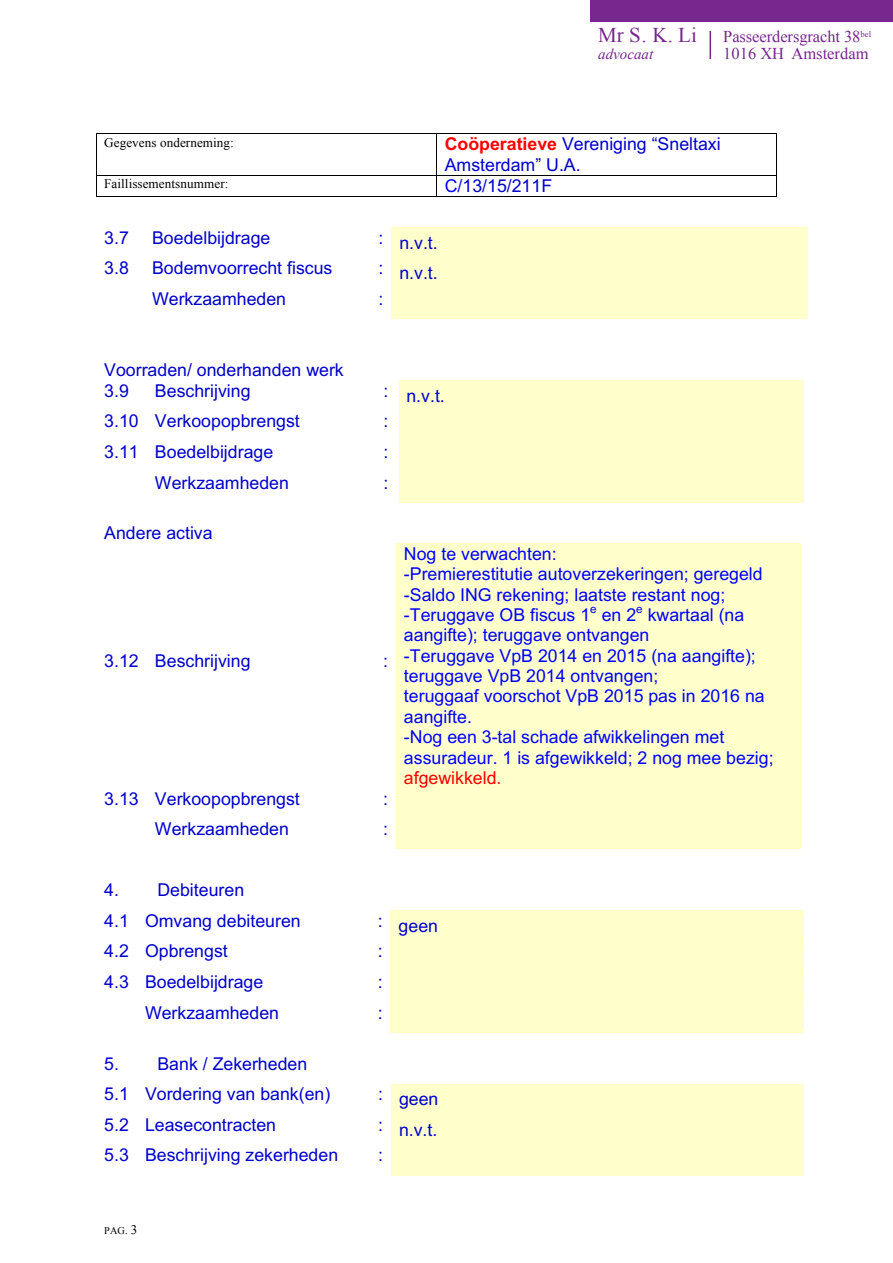
<style>
.page{position:relative;width:893px;height:1263px;background:#fff}
.page>*{position:absolute;margin:0;border:0;box-sizing:border-box;transform-origin:0 0}
.t1{font:21px "Times New Roman";color:#77278d}
.t2{font:17.7px/20.2px "Arial";color:#00c}
.t3{font:17.7px/20.4px "Arial";color:#00f}
.t4{font:16.5px "Times New Roman";letter-spacing:-.005em;color:#77278d}
.t5{font:italic 15px "Times New Roman";color:#77278d}
.t6{font:13.05px "Times New Roman";letter-spacing:.005em;color:#000}
.t7{font:11.7px "Arial";color:#00f}
.t8{font:10.35px "Times New Roman";color:#000}
.s1{font-weight:700;color:#f00}
.s2{color:#00f}
.s3{color:#f00}
.s4{font-size:13.05px}
</style>
<div class="page">
<hr style="left:709px;top:31px;width:2px;height:28px;background:#77278d">
<div style="left:590px;top:0;width:303px;height:21px;background:#77278d"></div>
<hr style="left:96px;top:133px;width:340px;height:1px;background:#000">
<hr style="left:437px;top:133px;width:339px;height:1px;background:#000">
<hr style="left:96px;top:134px;width:1px;height:41px;background:#000">
<hr style="left:436px;top:134px;width:1px;height:41px;background:#000">
<hr style="left:776px;top:134px;width:1px;height:41px;background:#000">
<hr style="left:96px;top:175px;width:340px;height:1px;background:#000">
<hr style="left:437px;top:175px;width:339px;height:1px;background:#000">
<svg style="left:96px;top:176px;width:1px;height:20px"></svg>
<hr style="left:96px;top:196px;width:340px;height:1px;background:#000">
<svg style="left:436px;top:175px;width:1px;height:22px"></svg>
<hr style="left:437px;top:196px;width:339px;height:1px;background:#000">
<svg style="left:776px;top:175px;width:1px;height:22px"></svg>
<div style="left:391px;top:227px;width:417px;height:31px;background:#ffc"></div>
<div style="left:391px;top:258px;width:417px;height:30px;background:#ffc"></div>
<div style="left:391px;top:288px;width:417px;height:31px;background:#ffc"></div>
<div style="left:399px;top:380px;width:404px;height:31px;background:#ffc"></div>
<div style="left:399px;top:411px;width:404px;height:31px;background:#ffc"></div>
<div style="left:399px;top:442px;width:404px;height:30px;background:#ffc"></div>
<div style="left:399px;top:472px;width:404px;height:31px;background:#ffc"></div>
<div style="left:396px;top:543px;width:405px;height:245px;background:#ffc"></div>
<div style="left:396px;top:788px;width:405px;height:31px;background:#ffc"></div>
<div style="left:396px;top:819px;width:405px;height:30px;background:#ffc"></div>
<div style="left:390px;top:910px;width:413px;height:31px;background:#ffc"></div>
<div style="left:390px;top:941px;width:413px;height:30px;background:#ffc"></div>
<div style="left:390px;top:971px;width:413px;height:31px;background:#ffc"></div>
<div style="left:390px;top:1002px;width:413px;height:31px;background:#ffc"></div>
<div style="left:391px;top:1084px;width:412px;height:30px;background:#ffc"></div>
<div style="left:391px;top:1114px;width:412px;height:31px;background:#ffc"></div>
<div style="left:391px;top:1145px;width:412px;height:30px;background:#ffc"></div>
<p class="t1" style="left:598px;top:21px;width:100px">Mr S. K. Li</p>
<p class="t4" style="left:723px;top:25px;width:149px">Passeerdersgracht 38<sup>bel</sup></p>
<p class="t5" style="left:598px;top:44px;width:56px">advocaat</p>
<p class="t4" style="left:723px;top:42px;width:147px">1016 XH Amsterdam</p>
<p class="t6" style="left:104px;top:133px;width:131px">Gegevens onderneming:</p>
<p class="t2" style="left:445px;top:134px;width:277px"><span class="s1">Coöperatieve</span> Vereniging “Sneltaxi<br>Amsterdam” U.A.</p>
<p class="t6" style="left:104px;top:175px;width:126px">Faillissementsnummer:</p>
<p class="t2" style="left:445px;top:176px;width:109px"><span class="s2">C/</span>13/15/211F</p>
<p class="t2" style="left:104px;top:227px;width:26px">3.7</p>
<p class="t2" style="left:152px;top:227px;width:120px">Boedelbijdrage</p>
<p class="t2" style="left:378px;top:232px;width:61px">: n.v.t.</p>
<p class="t2" style="left:104px;top:258px;width:26px">3.8</p>
<p class="t2" style="left:152px;top:258px;width:182px">Bodemvoorrecht fiscus</p>
<p class="t2" style="left:378px;top:263px;width:61px">: n.v.t.</p>
<p class="t2" style="left:152px;top:288px;width:136px">Werkzaamheden</p>
<p class="t2" style="left:378px;top:288px;width:6px">:</p>
<p class="t2" style="left:104px;top:360px;width:241px">Voorraden/ onderhanden werk<br>3.9</p>
<p class="t2" style="left:155px;top:380px;width:97px">Beschrijving</p>
<p class="t2" style="left:383px;top:385px;width:63px">: n.v.t.</p>
<p class="t2" style="left:104px;top:411px;width:197px">3.10 Verkoopopbrengst</p>
<p class="t2" style="left:383px;top:411px;width:6px">:</p>
<p class="t2" style="left:104px;top:441px;width:170px">3.11 Boedelbijdrage</p>
<p class="t2" style="left:383px;top:441px;width:6px">:</p>
<p class="t2" style="left:155px;top:472px;width:136px">Werkzaamheden</p>
<p class="t2" style="left:383px;top:472px;width:6px">:</p>
<p class="t2" style="left:104px;top:523px;width:110px">Andere activa</p>
<p class="t2" style="left:104px;top:650px;width:148px">3.12 Beschrijving</p>
<p class="t2" style="left:383px;top:650px;width:6px">:</p>
<p class="t2" style="left:104px;top:788px;width:197px">3.13 Verkoopopbrengst</p>
<p class="t2" style="left:383px;top:788px;width:6px">:</p>
<p class="t2" style="left:155px;top:819px;width:136px">Werkzaamheden</p>
<p class="t2" style="left:383px;top:819px;width:6px">:</p>
<p class="t3" style="left:404px;top:543px;width:360px">Nog te verwachten:<br>--Premierestitutie autoverzekeringen;; geregeld --Saldo ING rekening;; laatste restant nog;; --Teruggave OB fiscus 1</p>
<p class="t7" style="left:590px;top:600px;width:8px">e</p>
<p class="t3" style="left:602px;top:604px;width:36px">en 2</p>
<p class="t7" style="left:636px;top:600px;width:8px">e</p>
<p class="t3" style="left:404px;top:604px;width:371px;text-indent:244px">kwartaal (na aangifte);; teruggave ontvangen<br>--Teruggave VpB 2014 en 2015 (na aangifte);; teruggave VpB 2014 ontvangen;;<br>teruggaaf voorschot VpB 2015 pas in 2016 na aangifte.<br>--Nog een 3--tal schade afwikkelingen met assuradeur. 1 is afgewikkeld;; 2 nog mee bezig;; <span class="s3">afgewikkeld.</span></p>
<p class="t2" style="left:104px;top:875px;width:198px;line-height:30.5px">4. Debiteuren<br>4.1 Omvang debiteuren</p>
<p class="t2" style="left:378px;top:915px;width:62px">: geen</p>
<p class="t2" style="left:104px;top:941px;width:125px">4.2 Opbrengst</p>
<p class="t2" style="left:378px;top:941px;width:6px">:</p>
<p class="t2" style="left:104px;top:971px;width:161px">4.3 Boedelbijdrage</p>
<p class="t2" style="left:378px;top:971px;width:6px">:</p>
<p class="t2" style="left:145px;top:1002px;width:136px">Werkzaamheden</p>
<p class="t2" style="left:378px;top:1002px;width:6px">:</p>
<p class="t2" style="left:104px;top:1048px;width:228px;line-height:30.9px">5. Bank / Zekerheden<br>5.1 Vordering van bank(en)</p>
<p class="t2" style="left:378px;top:1089px;width:62px">: geen</p>
<p class="t2" style="left:104px;top:1114px;width:173px">5.2 Leasecontracten</p>
<p class="t2" style="left:378px;top:1119px;width:61px">: n.v.t.</p>
<p class="t2" style="left:104px;top:1145px;width:235px">5.3 Beschrijving zekerheden</p>
<p class="t2" style="left:378px;top:1145px;width:6px">:</p>
<p class="t8" style="left:104px;top:1224px;width:35px">PAG<span class="s4">. 3</span></p>
</div>
